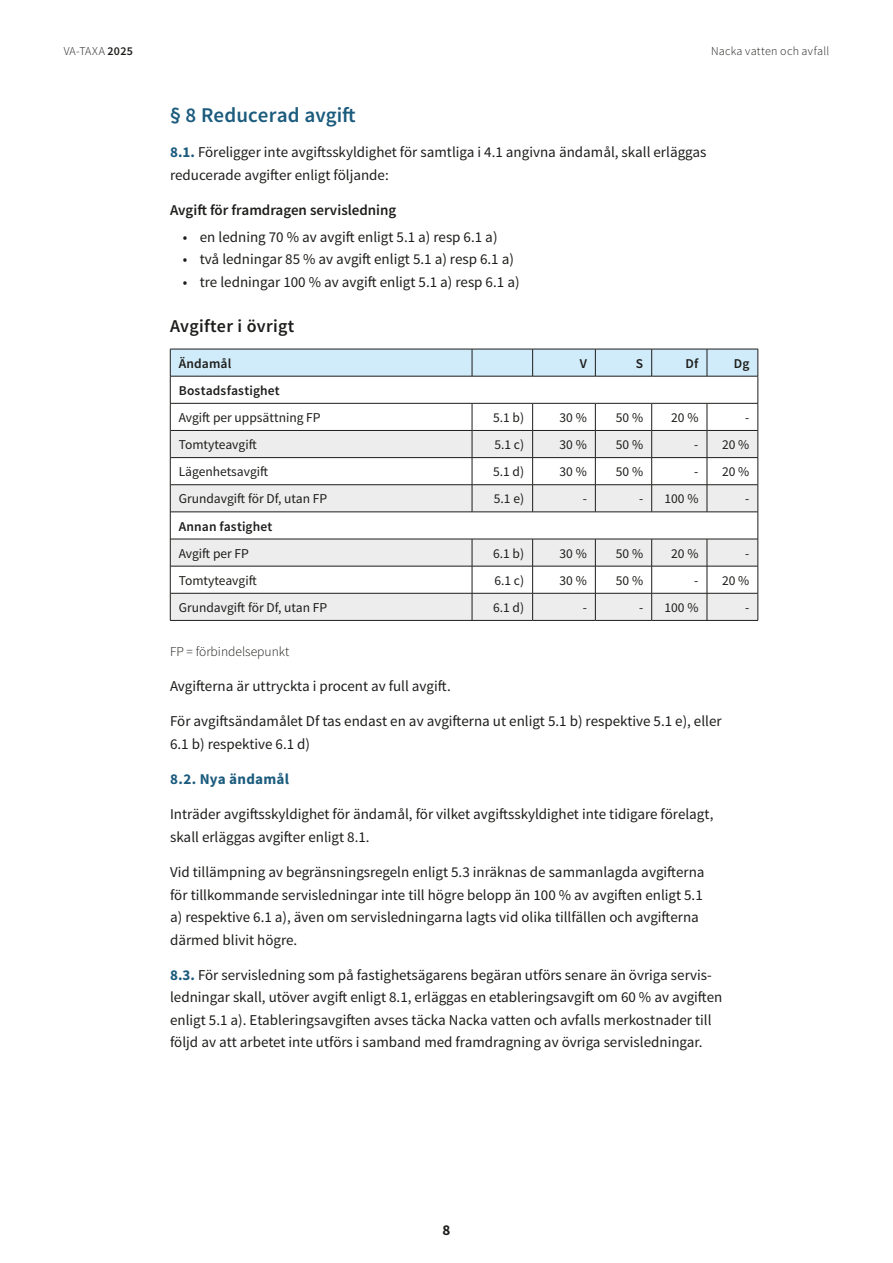
<style>
.page{position:relative;width:893px;height:1263px;background:#fff}
.page>*{position:absolute;margin:0;border:0;box-sizing:border-box;transform-origin:0 0}
.Rubrik_H2_14_pt_mörkblå_A{font:600 21px "Source Sans Pro";letter-spacing:.005em;color:#1b5b7d}
.Textstycke_10_pt{font:600 18px "Source Sans Pro";letter-spacing:.02em;color:#1d1d1b}
.Textstycke_10_pt-2{font:15px/22.5px "Source Sans Pro";color:#1d1d1b}
.Punktlista_A_10_pt{font:15px "Source Sans Pro";color:#1d1d1b}
.Textstycke_10_pt-3{font:600 15px "Source Sans Pro";color:#1d1d1b}
.Underrubrik_H3_12_pt_mörkblå{font:700 15px "Source Sans Pro";letter-spacing:.015em;color:#1b5b7d}
.t1{font:700 15px "Source Sans Pro";color:#1d1d1b}
.Tabell-bröd{font:13.5px "Source Sans Pro";color:#1d1d1b}
.Tabell-rubrik{font:600 13.5px "Source Sans Pro";letter-spacing:.01em;color:#1d1d1b}
.Stycke_asterisk_9_pt{font:300 13.5px "Source Sans Pro";color:#1d1d1b}
.t2{font:300 12px "Source Sans Pro";letter-spacing:.02em;color:#1d1d1b}
.s1{font-weight:600}
.s2{font-weight:700;color:#1b5b7d}
</style>
<div class="page">
<hr style="left:170px;top:620px;width:302px;height:1px;background:#1d1d1b">
<hr style="left:472px;top:620px;width:61px;height:1px;background:#1d1d1b">
<hr style="left:533px;top:620px;width:62px;height:1px;background:#1d1d1b">
<hr style="left:595px;top:620px;width:57px;height:1px;background:#1d1d1b">
<hr style="left:652px;top:620px;width:55px;height:1px;background:#1d1d1b">
<hr style="left:707px;top:620px;width:51px;height:1px;background:#1d1d1b">
<svg style="left:170px;top:349px;width:589px;height:271px"></svg>
<hr style="left:170px;top:403px;width:302px;height:1px;background:#1d1d1b">
<hr style="left:472px;top:403px;width:61px;height:1px;background:#1d1d1b">
<hr style="left:533px;top:403px;width:62px;height:1px;background:#1d1d1b">
<hr style="left:595px;top:403px;width:57px;height:1px;background:#1d1d1b">
<hr style="left:652px;top:403px;width:55px;height:1px;background:#1d1d1b">
<hr style="left:707px;top:403px;width:51px;height:1px;background:#1d1d1b">
<p class="t2" style="left:64px;top:44px;width:71px">VA-TAXA <span class="s1">2025</span></p>
<p class="t2" style="left:711px;top:44px;width:120px">Nacka vatten och avfall</p>
<h2 class="Rubrik_H2_14_pt_mörkblå_A" style="left:170px;top:102px;width:187px">§ 8 Reducerad avgift</h2>
<p class="Textstycke_10_pt-2" style="left:170px;top:141px;width:538px"><span class="s2">8.1.</span> Föreligger inte avgiftsskyldighet för samtliga i 4.1 angivna ändamål, skall erläggas reducerade avgifter enligt följande:</p>
<p class="Textstycke_10_pt-3" style="left:170px;top:201px;width:228px">Avgift för framdragen servisledning</p>
<p class="Punktlista_A_10_pt" style="left:183px;top:228px;width:316px">• en ledning 70 % av avgift enligt 5.1 a) resp 6.1 a)</p>
<p class="Punktlista_A_10_pt" style="left:183px;top:250px;width:333px">• två ledningar 85 % av avgift enligt 5.1 a) resp 6.1 a)</p>
<p class="Punktlista_A_10_pt" style="left:183px;top:273px;width:338px">• tre ledningar 100 % av avgift enligt 5.1 a) resp 6.1 a)</p>
<p class="Textstycke_10_pt" style="left:170px;top:314px;width:126px">Avgifter i övrigt</p>
<p class="Tabell-rubrik" style="left:179px;top:355px;width:54px">Ändamål</p>
<p class="Tabell-rubrik" style="left:580px;top:355px;width:9px">V</p>
<p class="Tabell-rubrik" style="left:636px;top:355px;width:9px">S</p>
<p class="Tabell-rubrik" style="left:685px;top:355px;width:14px">Df</p>
<p class="Tabell-rubrik" style="left:734px;top:355px;width:17px">Dg</p>
<p class="Tabell-rubrik" style="left:179px;top:382px;width:102px">Bostadsfastighet</p>
<p class="Tabell-bröd" style="left:179px;top:409px;width:143px">Avgift per uppsättning FP</p>
<p class="Tabell-bröd" style="left:493px;top:409px;width:33px">5.1 b)</p>
<p class="Tabell-bröd" style="left:560px;top:409px;width:29px">30 %</p>
<p class="Tabell-bröd" style="left:616px;top:409px;width:29px">50 %</p>
<p class="Tabell-bröd" style="left:671px;top:409px;width:29px">20 %</p>
<p class="Tabell-bröd" style="left:745px;top:409px;width:6px">-</p>
<p class="Tabell-bröd" style="left:179px;top:436px;width:79px">Tomtyteavgift</p>
<p class="Tabell-bröd" style="left:494px;top:436px;width:31px">5.1 c)</p>
<p class="Tabell-bröd" style="left:560px;top:436px;width:29px">30 %</p>
<p class="Tabell-bröd" style="left:616px;top:436px;width:29px">50 %</p>
<p class="Tabell-bröd" style="left:694px;top:436px;width:6px">-</p>
<p class="Tabell-bröd" style="left:722px;top:436px;width:29px">20 %</p>
<p class="Tabell-bröd" style="left:179px;top:463px;width:91px">Lägenhetsavgift</p>
<p class="Tabell-bröd" style="left:493px;top:463px;width:33px">5.1 d)</p>
<p class="Tabell-bröd" style="left:560px;top:463px;width:29px">30 %</p>
<p class="Tabell-bröd" style="left:616px;top:463px;width:29px">50 %</p>
<p class="Tabell-bröd" style="left:694px;top:463px;width:6px">-</p>
<p class="Tabell-bröd" style="left:722px;top:463px;width:29px">20 %</p>
<p class="Tabell-bröd" style="left:179px;top:490px;width:150px">Grundavgift för Df, utan FP</p>
<p class="Tabell-bröd" style="left:494px;top:490px;width:32px">5.1 e)</p>
<p class="Tabell-bröd" style="left:583px;top:490px;width:6px">-</p>
<p class="Tabell-bröd" style="left:639px;top:490px;width:6px">-</p>
<p class="Tabell-bröd" style="left:664px;top:490px;width:35px">100 %</p>
<p class="Tabell-bröd" style="left:745px;top:490px;width:6px">-</p>
<p class="Tabell-rubrik" style="left:179px;top:517px;width:95px">Annan fastighet</p>
<p class="Tabell-bröd" style="left:179px;top:545px;width:72px">Avgift per FP</p>
<p class="Tabell-bröd" style="left:493px;top:545px;width:33px">6.1 b)</p>
<p class="Tabell-bröd" style="left:560px;top:545px;width:29px">30 %</p>
<p class="Tabell-bröd" style="left:616px;top:545px;width:29px">50 %</p>
<p class="Tabell-bröd" style="left:671px;top:545px;width:29px">20 %</p>
<p class="Tabell-bröd" style="left:745px;top:545px;width:6px">-</p>
<p class="Tabell-bröd" style="left:179px;top:572px;width:79px">Tomtyteavgift</p>
<p class="Tabell-bröd" style="left:494px;top:572px;width:31px">6.1 c)</p>
<p class="Tabell-bröd" style="left:560px;top:572px;width:29px">30 %</p>
<p class="Tabell-bröd" style="left:616px;top:572px;width:29px">50 %</p>
<p class="Tabell-bröd" style="left:694px;top:572px;width:6px">-</p>
<p class="Tabell-bröd" style="left:722px;top:572px;width:29px">20 %</p>
<p class="Tabell-bröd" style="left:179px;top:599px;width:150px">Grundavgift för Df, utan FP</p>
<p class="Tabell-bröd" style="left:493px;top:599px;width:33px">6.1 d)</p>
<p class="Tabell-bröd" style="left:583px;top:599px;width:6px">-</p>
<p class="Tabell-bröd" style="left:639px;top:599px;width:6px">-</p>
<p class="Tabell-bröd" style="left:664px;top:599px;width:35px">100 %</p>
<p class="Tabell-bröd" style="left:745px;top:599px;width:6px">-</p>
<p class="Stycke_asterisk_9_pt" style="left:170px;top:643px;width:121px">FP = förbindelsepunkt</p>
<p class="Textstycke_10_pt-2" style="left:170px;top:675px;width:282px">Avgifterna är uttryckta i procent av full avgift.</p>
<p class="Textstycke_10_pt-2" style="left:170px;top:710px;width:553px">För avgiftsändamålet Df tas endast en av avgifterna ut enligt 5.1 b) respektive 5.1 e), eller<br>6.1 b) respektive 6.1 d)</p>
<h3 class="Underrubrik_H3_12_pt_mörkblå" style="left:170px;top:769px;width:120px">8.2. Nya ändamål</h3>
<p class="Textstycke_10_pt-2" style="left:170px;top:803px;width:545px">Inträder avgiftsskyldighet för ändamål, för vilket avgiftsskyldighet inte tidigare förelagt, skall erläggas avgifter enligt 8.1.</p>
<p class="Textstycke_10_pt-2" style="left:170px;top:861px;width:536px">Vid tillämpning av begränsningsregeln enligt 5.3 inräknas de sammanlagda avgifterna för tillkommande servisledningar inte till högre belopp än 100 % av avgiften enligt 5.1 a) respektive 6.1 a), även om servisledningarna lagts vid olika tillfällen och avgifterna därmed blivit högre.</p>
<p class="Textstycke_10_pt-2" style="left:170px;top:964px;width:554px"><span class="s2">8.3.</span> För servisledning som på fastighetsägarens begäran utförs senare än övriga servis&shy;ledningar skall, utöver avgift enligt 8.1, erläggas en etableringsavgift om 60 % av avgiften enligt 5.1 a). Etableringsavgiften avses täcka Nacka vatten och avfalls merkostnader till följd av att arbetet inte utförs i samband med framdragning av övriga servisledningar.</p>
<p class="t1" style="left:442px;top:1221px;width:9px">8</p>
</div>
